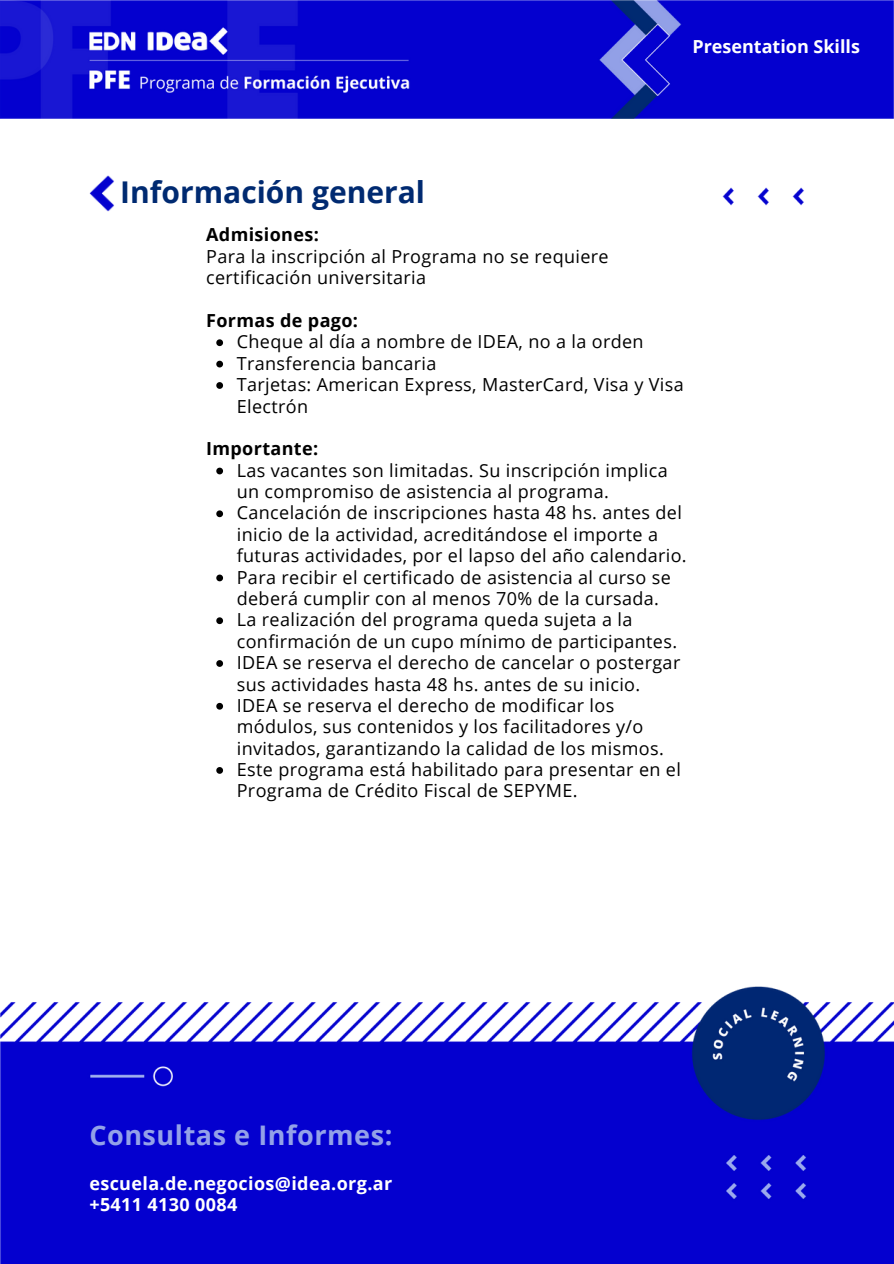
<style>
.page{position:relative;width:894px;height:1264px;background:#fff}
.page>*{position:absolute;margin:0;border:0;box-sizing:border-box;transform-origin:0 0}
.t1{font:700 30px "Open Sans";color:#002a71}
.t2{font:700 27px "Open Sans";letter-spacing:.02em;color:#93a1e8}
.t3{font:18px/21.3px "Open Sans";letter-spacing:.02em;color:#000}
.t4{font:700 18px "Open Sans";letter-spacing:.02em;color:#fff}
.t5{font:700 18px "Open Sans";letter-spacing:.02em;color:#000}
.t6{font:700 18px "Open Sans";color:#fff}
</style>
<div class="page">
<img style="left:0;top:0;width:893px;height:118px">
<img style="left:722px;top:188px;width:82px;height:18px">
<img style="left:89px;top:175px;width:25px;height:36px">
<img style="left:0;top:986px;width:893px;height:277px">
<svg style="left:216px;top:339px;width:7px;height:7px"></svg>
<svg style="left:216px;top:361px;width:7px;height:6px"></svg>
<svg style="left:216px;top:382px;width:7px;height:7px"></svg>
<svg style="left:216px;top:467px;width:7px;height:7px"></svg>
<svg style="left:216px;top:510px;width:7px;height:7px"></svg>
<svg style="left:216px;top:574px;width:7px;height:7px"></svg>
<svg style="left:216px;top:617px;width:7px;height:7px"></svg>
<svg style="left:216px;top:660px;width:7px;height:7px"></svg>
<svg style="left:216px;top:703px;width:7px;height:6px"></svg>
<svg style="left:216px;top:767px;width:7px;height:6px"></svg>
<p class="t6" style="left:692px;top:34px;width:169px">Presentation Skills</p>
<p class="t1" style="left:120px;top:171px;width:306px">Información general</p>
<p class="t5" style="left:206px;top:222px;width:114px">Admisiones:</p>
<p class="t3" style="left:206px;top:245px;width:404px">Para la inscripción al Programa no se requiere certificación universitaria</p>
<p class="t5" style="left:206px;top:308px;width:153px">Formas de pago:</p>
<p class="t3" style="left:237px;top:331px;width:408px">Cheque al día a nombre de IDEA, no a la orden</p>
<p class="t3" style="left:237px;top:352px;width:201px">Transferencia bancaria</p>
<p class="t3" style="left:237px;top:373px;width:448px">Tarjetas: American Express, MasterCard, Visa y Visa<br>Electrón</p>
<p class="t5" style="left:206px;top:436px;width:114px">Importante:</p>
<p class="t3" style="left:237px;top:459px;width:432px">Las vacantes son limitadas. Su inscripción implica un compromiso de asistencia al programa.</p>
<p class="t3" style="left:237px;top:502px;width:451px">Cancelación de inscripciones hasta 48 hs. antes del inicio de la actividad, acreditándose el importe a futuras actividades, por el lapso del año calendario.</p>
<p class="t3" style="left:237px;top:566px;width:435px">Para recibir el certificado de asistencia al curso se deberá cumplir con al menos 70% de la cursada.</p>
<p class="t3" style="left:237px;top:608px;width:441px">La realización del programa queda sujeta a la confirmación de un cupo mínimo de participantes.</p>
<p class="t3" style="left:237px;top:651px;width:445px">IDEA se reserva el derecho de cancelar o postergar sus actividades hasta 48 hs. antes de su inicio.</p>
<p class="t3" style="left:237px;top:694px;width:428px">IDEA se reserva el derecho de modificar los módulos, sus contenidos y los facilitadores y/o invitados, garantizando la calidad de los mismos.</p>
<p class="t3" style="left:237px;top:758px;width:445px">Este programa está habilitado para presentar en el<br>Programa de Crédito Fiscal de SEPYME.</p>
<p class="t2" style="left:89px;top:1115px;width:304px">Consultas e Informes:</p>
<p class="t4" style="left:89px;top:1170px;width:304px">escuela.de.negocios@idea.org.ar</p>
<p class="t4" style="left:89px;top:1191px;width:149px">+5411 4130 0084</p>
</div>
